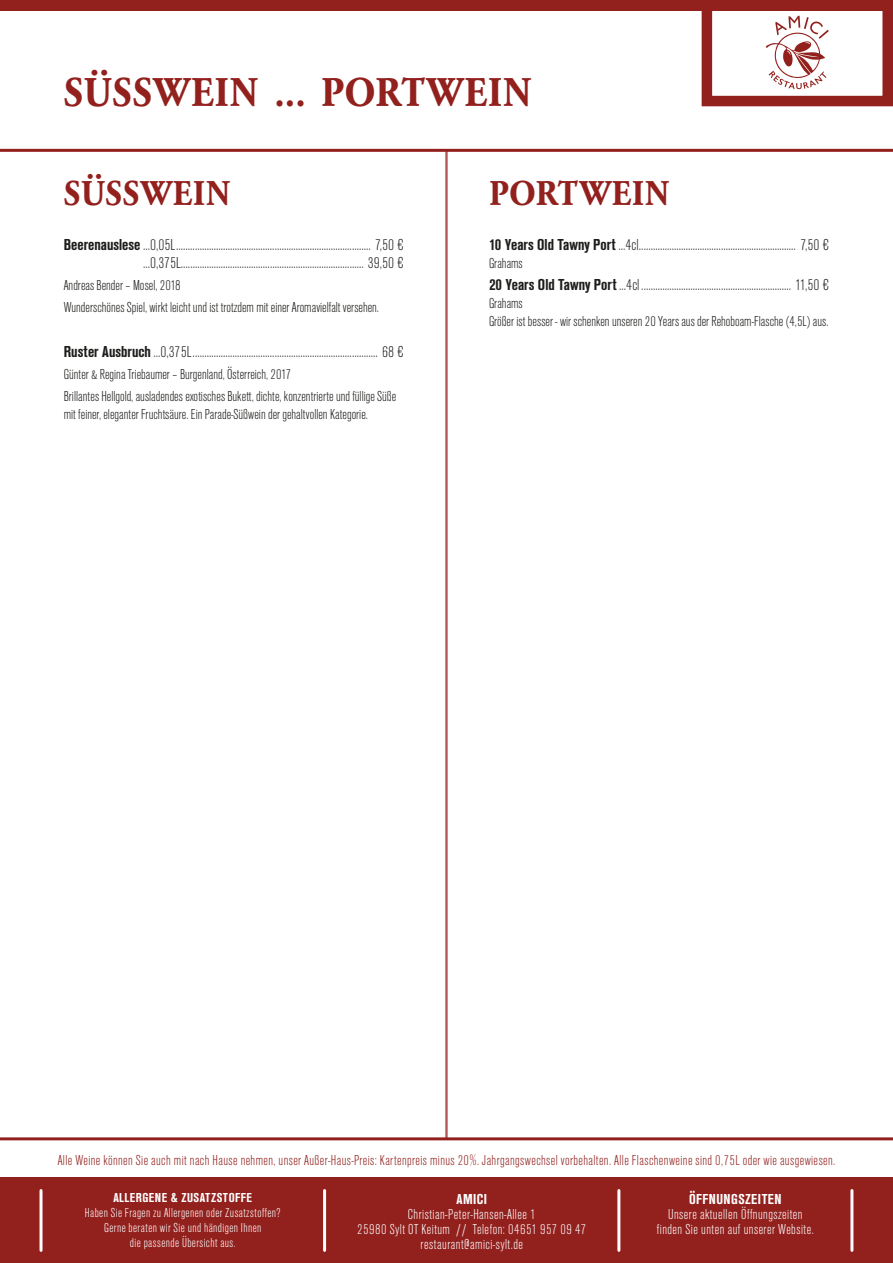
<style>
.page{position:relative;width:893px;height:1263px;background:#fff}
.page>*{position:absolute;margin:0;border:0;box-sizing:border-box;transform-origin:0 0}
.t1{font:700 condensed 42px "Garamond Std";color:#92211e}
.t2{font:700 condensed 36px "Garamond Std";color:#92211e}
.t3{font:300 condensed 16.5px/18px "Ancona";color:#1d1d1b;text-align:right}
.t4{font:300 condensed 15px/22.2px "Ancona";color:#1d1d1b}
.t5{font:300 condensed 15px "Ancona";letter-spacing:.025em;color:#92211e}
.t6{font:300 condensed 15px/15px "Ancona";letter-spacing:.03em;color:#fff;text-align:center}
.t7{font:700 condensed 15px "Ancona";letter-spacing:.03em;color:#fff}
.t8{font:300 condensed 13.5px/15px "Ancona";letter-spacing:.03em;color:#fff;text-align:center}
.t9{font:700 condensed 13.5px "Ancona";letter-spacing:.03em;color:#fff}
.s1{font-weight:700}
</style>
<div class="page">
<hr style="left:0;top:149px;width:893px;height:3px;background:#92211e">
<hr style="left:0;top:1137px;width:893px;height:3px;background:#92211e">
<div style="left:702px;top:0;width:191px;height:106px;border:10px solid #92211e"></div>
<svg style="left:766px;top:16px;width:63px;height:73px"></svg>
<div style="left:0;top:1178px;width:893px;height:85px;background:#92211e"></div>
<div style="left:0;top:0;width:893px;height:11px;background:#92211e"></div>
<hr style="left:892px;top:0;width:1px;height:106px;background:#92211e">
<hr style="left:447px;top:151px;width:1px;height:987px;background:#92211e">
<hr style="left:446px;top:151px;width:1px;height:987px;background:#92211e">
<hr style="left:323px;top:1190px;width:3px;height:60px;background:#fff">
<hr style="left:40px;top:1190px;width:3px;height:60px;background:#fff">
<hr style="left:617px;top:1190px;width:3px;height:60px;background:#fff">
<hr style="left:850px;top:1190px;width:3px;height:60px;background:#fff">
<h1 class="t1" style="left:64px;top:68px;width:470px">SÜSSWEIN ... PORTWEIN</h1>
<h2 class="t2" style="left:64px;top:172px;width:169px">SÜSSWEIN</h2>
<p class="t3" style="left:64px;top:236px;width:342px"><span class="s1">Beerenauslese</span> ...0,05L................................................................................... 7,50 € ...0,375L.............................................................................. 39,50 €</p>
<p class="t4" style="left:64px;top:275px;width:317px">Andreas Bender – Mosel, 2018<br>Wunderschönes Spiel, wirkt leicht und ist trotzdem mit einer Aromavielfalt versehen.</p>
<p class="t3" style="left:64px;top:343px;width:342px"><span class="s1">Ruster Ausbruch</span> ...0,375L............................................................................... 68 €</p>
<p class="t4" style="left:64px;top:364px;width:334px">Günter &amp; Regina Triebaumer – Burgenland, Österreich, 2017<br>Brillantes Hellgold, ausladendes exotisches Bukett, dichte, konzentrierte und füllige Süße</p>
<p class="t4" style="left:64px;top:404px;width:306px">mit feiner, eleganter Fruchtsäure. Ein Parade-Süßwein der gehaltvollen Kategorie.</p>
<h2 class="t2" style="left:489px;top:172px;width:183px">PORTWEIN</h2>
<p class="t3" style="left:489px;top:236px;width:342px"><span class="s1">10 Years Old Tawny Port</span> ...4cl................................................................... 7,50 €</p>
<p class="t4" style="left:489px;top:252px;width:35px">Grahams</p>
<p class="t3" style="left:489px;top:276px;width:342px"><span class="s1">20 Years Old Tawny Port</span> ...4cl ................................................................ 11,50 €</p>
<p class="t4" style="left:489px;top:295px;width:341px;line-height:18px">Grahams<br>Größer ist besser - wir schenken unseren 20 Years aus der Rehoboam-Flasche (4,5L) aus.</p>
<p class="t5" style="left:58px;top:1152px;width:779px">Alle Weine können Sie auch mit nach Hause nehmen, unser Außer-Haus-Preis: Kartenpreis minus 20%. Jahrgangswechsel vorbehalten. Alle Flaschenweine sind 0,75L oder wie ausgewiesen.</p>
<p class="t9" style="left:113px;top:1190px;width:140px">ALLERGENE &amp; ZUSATZSTOFFE</p>
<p class="t8" style="left:85px;top:1206px;width:197px">Haben Sie Fragen zu Allergenen oder Zusatzstoffen?<br>Gerne beraten wir Sie und händigen Ihnen<br>die passende Übersicht aus.</p>
<p class="t7" style="left:456px;top:1190px;width:32px">AMICI</p>
<p class="t6" style="left:357px;top:1206px;width:230px">Christian-Peter-Hansen-Allee 1<br>25980 Sylt OT Keitum // Telefon: 04651 957 09 47 restaurant@amici-sylt.de</p>
<p class="t7" style="left:689px;top:1190px;width:94px">ÖFFNUNGSZEITEN</p>
<p class="t6" style="left:657px;top:1206px;width:158px">Unsere aktuellen Öffnungszeiten finden Sie unten auf unserer Website.</p>
</div>
